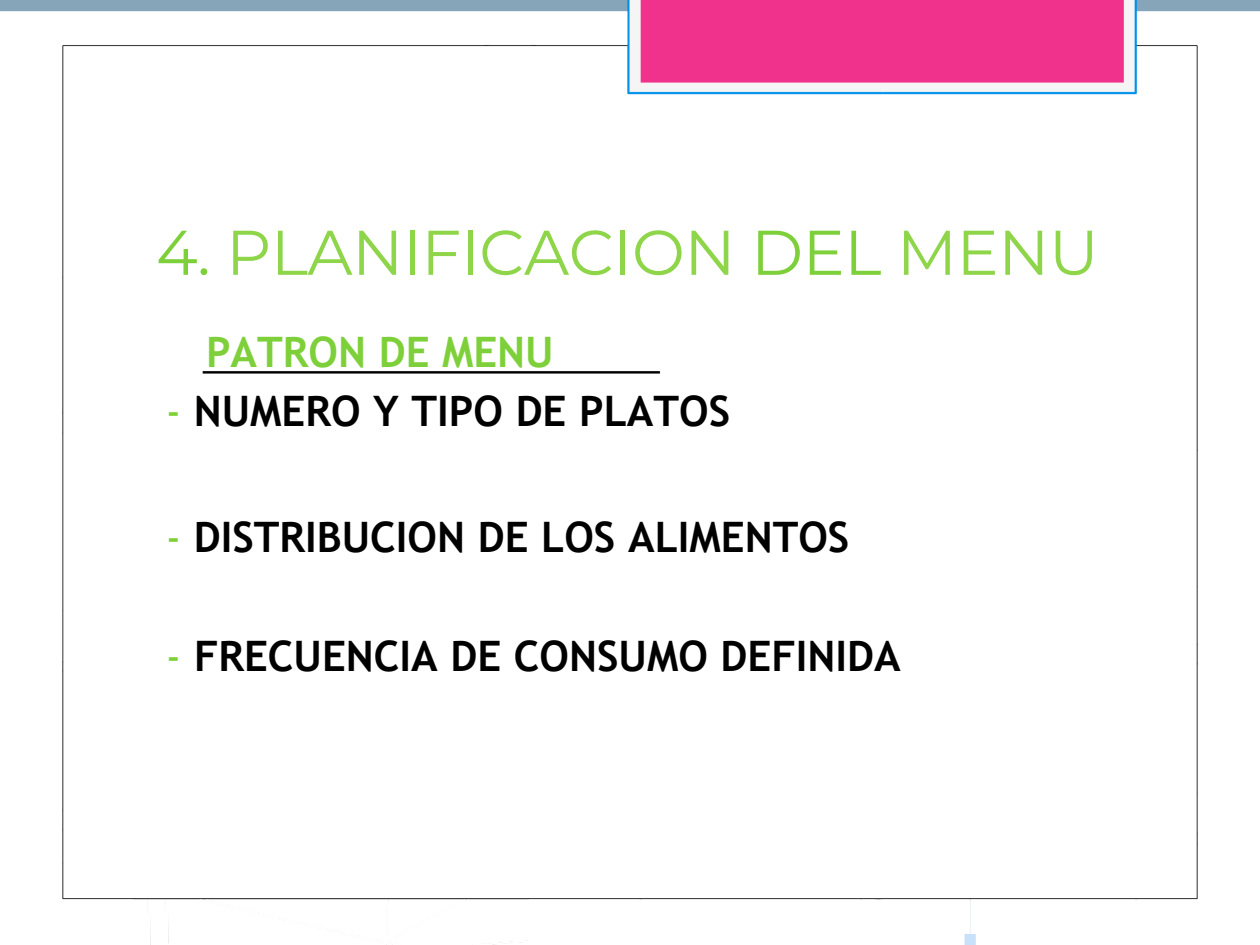
<style>
.page{position:relative;width:1260px;height:945px;background:#fff}
.page>*{position:absolute;margin:0;border:0;box-sizing:border-box;transform-origin:0 0}
.t1{font:63px "Montserrat";letter-spacing:-.01em;color:#8ed54a}
.t2{font:700 42px "Trebuchet MS";color:#000}
.t3{font:700 42px "Trebuchet MS";color:#7ed03a}
.s1{color:#7ed03a}
.s2{font-weight:400;color:#7ed03a}
</style>
<div class="page">
<img style="left:0;top:0;width:1260px;height:945px">
<h1 class="t1" style="left:156px;top:214px;width:944px"><span class="s1">4.</span> PLANIFICACION <span class="s1">DEL</span> MENU</h1>
<h2 class="t3" style="left:206px;top:327px;width:349px">PATRON DE MENU</h2>
<p class="t2" style="left:166px;top:387px;width:566px"><span class="s2">-</span> NUMERO Y TIPO DE PLATOS</p>
<p class="t2" style="left:166px;top:512px;width:685px"><span class="s2">-</span> DISTRIBUCION DE LOS ALIMENTOS</p>
<p class="t2" style="left:166px;top:631px;width:736px"><span class="s2">-</span> FRECUENCIA DE CONSUMO DEFINIDA</p>
</div>
